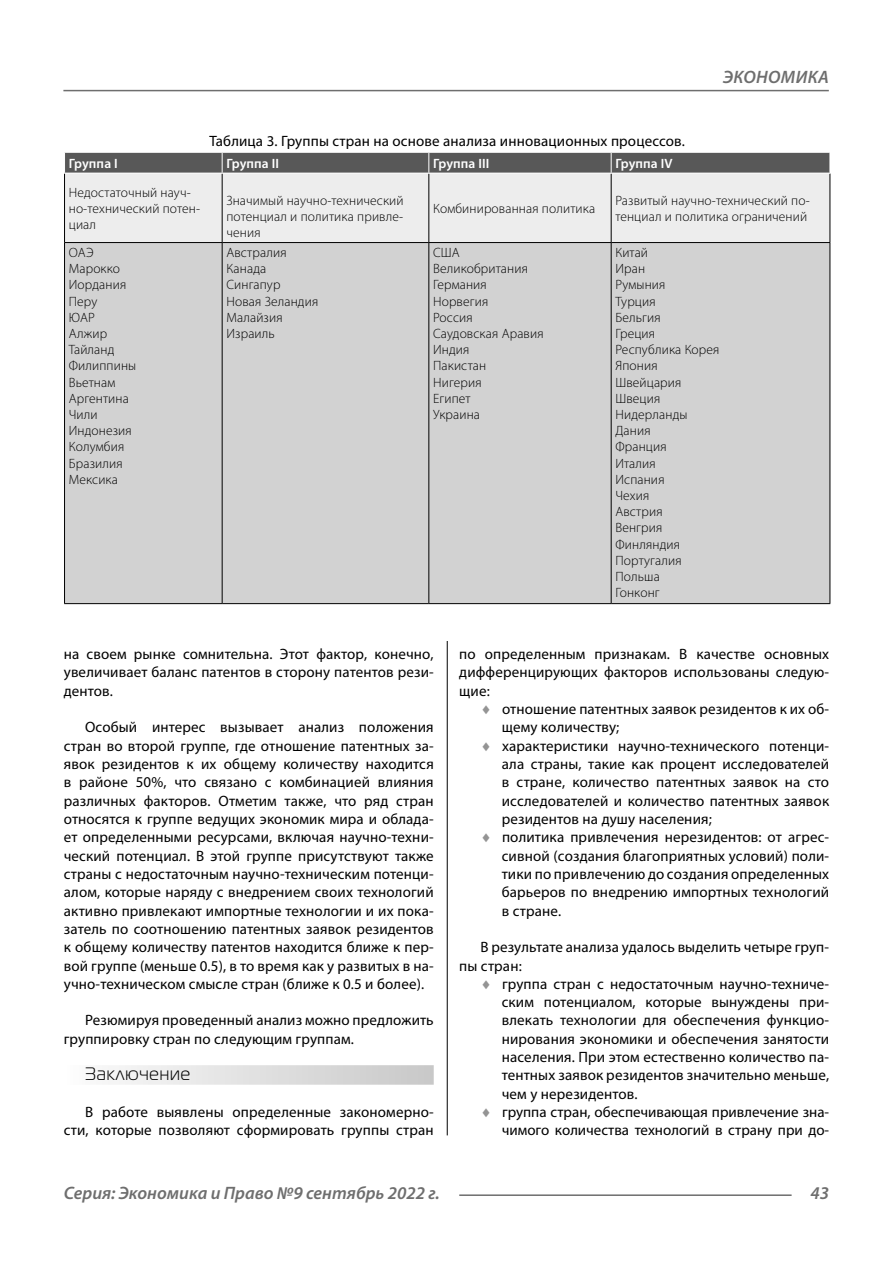
<style>
.page{position:relative;width:893px;height:1263px;background:#fff}
.page>*{position:absolute;margin:0;border:0;box-sizing:border-box;transform-origin:0 0}
.t1{font:italic 600 18px "Myriad Pro";color:#6e6e6e}
.Subheader{font:18px "Magistral C";letter-spacing:.05em;color:#000}
.Normal{font:15px/18.3px "Myriad Pro";letter-spacing:.01em;color:#000;text-align:justify}
.podpis{font:15px "Myriad Pro";letter-spacing:.01em;color:#000}
.Tab_content{font:300 13.5px/16.2px "Myriad Pro";letter-spacing:.01em;color:#000}
.Tab_header{font:600 13.5px "Myriad Pro";letter-spacing:.01em;color:#fff}
.s1{color:#949494}
</style>
<div class="page">
<hr style="left:447px;top:128px;width:1px;height:1007px;background:#000">
<div style="left:64px;top:1065px;width:370px;height:20px;background:linear-gradient(to right,#fcfcfc,#c8c8c8)"></div>
<div style="left:65px;top:128px;width:765px;height:513px;background:#fff"></div>
<div style="left:65px;top:174px;width:765px;height:68px;background:#ededed"></div>
<div style="left:65px;top:243px;width:765px;height:360px;background:#d2d2d2"></div>
<hr style="left:64px;top:173px;width:1px;height:69px;background:#000">
<hr style="left:222px;top:173px;width:1px;height:69px;background:#000">
<hr style="left:428px;top:173px;width:1px;height:69px;background:#000">
<hr style="left:611px;top:173px;width:1px;height:69px;background:#000">
<hr style="left:830px;top:173px;width:1px;height:69px;background:#000">
<hr style="left:64px;top:242px;width:158px;height:1px;background:#000">
<hr style="left:64px;top:243px;width:1px;height:360px;background:#000">
<hr style="left:222px;top:242px;width:207px;height:1px;background:#000">
<hr style="left:222px;top:243px;width:1px;height:360px;background:#000">
<hr style="left:429px;top:242px;width:182px;height:1px;background:#000">
<hr style="left:428px;top:243px;width:1px;height:360px;background:#000">
<hr style="left:611px;top:242px;width:219px;height:1px;background:#000">
<hr style="left:611px;top:243px;width:1px;height:360px;background:#000">
<hr style="left:830px;top:243px;width:1px;height:360px;background:#000">
<hr style="left:64px;top:603px;width:158px;height:1px;background:#000">
<hr style="left:222px;top:603px;width:207px;height:1px;background:#000">
<hr style="left:429px;top:603px;width:182px;height:1px;background:#000">
<hr style="left:611px;top:603px;width:219px;height:1px;background:#000">
<svg style="left:64px;top:152px;width:766px;height:21px;background:#626262"></svg>
<hr style="left:64px;top:173px;width:158px;height:1px;background:#fff">
<hr style="left:222px;top:173px;width:207px;height:1px;background:#fff">
<hr style="left:611px;top:173px;width:219px;height:1px;background:#fff">
<hr style="left:63px;top:90px;width:766px;height:1px;background:#6e6e6e">
<hr style="left:459px;top:1194px;width:333px;height:2px;background:#6e6e6e">
<p class="podpis" style="left:209px;top:132px;width:476px">Таблица 3. Группы стран на основе анализа инновационных процессов.</p>
<p class="t1" style="left:723px;top:66px;width:24px">Экономика</p>
<p class="Tab_header" style="left:69px;top:155px;width:51px">Группа I</p>
<p class="Tab_header" style="left:226px;top:155px;width:54px">Группа II</p>
<p class="Tab_header" style="left:433px;top:155px;width:58px">Группа III</p>
<p class="Tab_header" style="left:615px;top:155px;width:59px">Группа IV</p>
<p class="Tab_content" style="left:69px;top:184px;width:133px">Недостаточный науч&shy;но-технический потен&shy;циал</p>
<p class="Tab_content" style="left:226px;top:192px;width:179px;text-align:justify">Значимый научно-технический потенциал и политика привле&shy;чения</p>
<p class="Tab_content" style="left:433px;top:200px;width:164px">Комбинированная политика</p>
<p class="Tab_content" style="left:615px;top:192px;width:196px">Развитый научно-технический по&shy;тенциал и политика ограничений</p>
<p class="Tab_content" style="left:69px;top:244px;width:26px">ОАЭ</p>
<p class="Tab_content" style="left:69px;top:260px;width:53px">Марокко</p>
<p class="Tab_content" style="left:69px;top:277px;width:59px">Иордания</p>
<p class="Tab_content" style="left:69px;top:293px;width:30px">Перу</p>
<p class="Tab_content" style="left:69px;top:309px;width:28px">ЮАР</p>
<p class="Tab_content" style="left:69px;top:325px;width:40px">Алжир</p>
<p class="Tab_content" style="left:69px;top:341px;width:47px">Тайланд</p>
<p class="Tab_content" style="left:69px;top:358px;width:69px">Филиппины</p>
<p class="Tab_content" style="left:69px;top:374px;width:48px">Вьетнам</p>
<p class="Tab_content" style="left:69px;top:390px;width:62px">Аргентина</p>
<p class="Tab_content" style="left:69px;top:406px;width:30px">Чили</p>
<p class="Tab_content" style="left:69px;top:422px;width:65px">Индонезия</p>
<p class="Tab_content" style="left:69px;top:439px;width:57px">Колумбия</p>
<p class="Tab_content" style="left:69px;top:455px;width:55px">Бразилия</p>
<p class="Tab_content" style="left:69px;top:471px;width:51px">Мексика</p>
<p class="Tab_content" style="left:433px;top:244px;width:28px">США</p>
<p class="Tab_content" style="left:433px;top:260px;width:96px">Великобритания</p>
<p class="Tab_content" style="left:433px;top:277px;width:55px">Германия</p>
<p class="Tab_content" style="left:433px;top:293px;width:57px">Норвегия</p>
<p class="Tab_content" style="left:433px;top:309px;width:41px">Россия</p>
<p class="Tab_content" style="left:433px;top:325px;width:112px">Саудовская Аравия</p>
<p class="Tab_content" style="left:433px;top:341px;width:38px">Индия</p>
<p class="Tab_content" style="left:433px;top:358px;width:55px">Пакистан</p>
<p class="Tab_content" style="left:433px;top:374px;width:50px">Нигерия</p>
<p class="Tab_content" style="left:433px;top:390px;width:39px">Египет</p>
<p class="Tab_content" style="left:433px;top:406px;width:49px">Украина</p>
<p class="Tab_content" style="left:615px;top:244px;width:34px">Китай</p>
<p class="Tab_content" style="left:615px;top:260px;width:31px">Иран</p>
<p class="Tab_content" style="left:615px;top:277px;width:52px">Румыния</p>
<p class="Tab_content" style="left:615px;top:293px;width:42px">Турция</p>
<p class="Tab_content" style="left:615px;top:309px;width:47px">Бельгия</p>
<p class="Tab_content" style="left:615px;top:325px;width:41px">Греция</p>
<p class="Tab_content" style="left:615px;top:341px;width:106px">Республика Корея</p>
<p class="Tab_content" style="left:615px;top:358px;width:44px">Япония</p>
<p class="Tab_content" style="left:615px;top:374px;width:68px">Швейцария</p>
<p class="Tab_content" style="left:615px;top:390px;width:46px">Швеция</p>
<p class="Tab_content" style="left:615px;top:406px;width:74px">Нидерланды</p>
<p class="Tab_content" style="left:615px;top:422px;width:37px">Дания</p>
<p class="Tab_content" style="left:615px;top:439px;width:53px">Франция</p>
<p class="Tab_content" style="left:615px;top:455px;width:42px">Италия</p>
<p class="Tab_content" style="left:615px;top:471px;width:51px">Испания</p>
<p class="Tab_content" style="left:615px;top:487px;width:36px">Чехия</p>
<p class="Tab_content" style="left:615px;top:503px;width:49px">Австрия</p>
<p class="Tab_content" style="left:615px;top:520px;width:48px">Венгрия</p>
<p class="Tab_content" style="left:615px;top:536px;width:66px">Финляндия</p>
<p class="Tab_content" style="left:615px;top:552px;width:68px">Португалия</p>
<p class="Tab_content" style="left:615px;top:568px;width:46px">Польша</p>
<p class="Tab_content" style="left:615px;top:584px;width:46px">Гонконг</p>
<p class="Tab_content" style="left:226px;top:244px;width:62px">Австралия</p>
<p class="Tab_content" style="left:226px;top:260px;width:41px">Канада</p>
<p class="Tab_content" style="left:226px;top:277px;width:56px">Сингапур</p>
<p class="Tab_content" style="left:226px;top:293px;width:93px">Новая Зеландия</p>
<p class="Tab_content" style="left:226px;top:309px;width:58px">Малайзия</p>
<p class="Tab_content" style="left:226px;top:325px;width:50px">Израиль</p>
<p class="Normal" style="left:64px;top:644px;width:371px">на своем рынке сомнительна. Этот фактор, конечно, увеличивает баланс патентов в сторону патентов рези&shy;дентов.</p>
<p class="Normal" style="left:64px;top:718px;width:371px;text-indent:21px">Особый интерес вызывает анализ положения стран во второй группе, где отношение патентных за&shy;явок резидентов к их общему количеству находится в районе 50%, что связано с комбинацией влияния различных факторов. Отметим также, что ряд стран относятся к группе ведущих экономик мира и облада&shy;ет определенными ресурсами, включая научно-техни&shy;ческий потенциал. В этой группе присутствуют также страны с недостаточным научно-техническим потенци&shy;алом, которые наряду с внедрением своих технологий активно привлекают импортные технологии и их пока&shy;затель по соотношению патентных заявок резидентов к общему количеству патентов находится ближе к пер&shy;вой группе (меньше 0.5), в то время как у развитых в на&shy;учно-техническом смысле стран (ближе к 0.5 и более).</p>
<p class="Normal" style="left:64px;top:1011px;width:371px;text-indent:21px">Резюмируя проведенный анализ можно предложить группировку стран по следующим группам.</p>
<p class="Subheader" style="left:85px;top:1064px;width:106px">Заключение</p>
<p class="Normal" style="left:64px;top:1103px;width:371px;text-align:right">В работе выявлены определенные закономерно&shy;сти, которые позволяют сформировать группы стран</p>
<p class="Normal" style="left:459px;top:644px;width:371px">по определенным признакам. В качестве основных дифференцирующих факторов использованы следую&shy;щие:</p>
<p class="Normal" style="left:502px;top:699px;width:329px;text-indent:-21px"><span class="s1">♦</span> отношение патентных заявок резидентов к их об&shy;щему количеству;</p>
<p class="Normal" style="left:502px;top:736px;width:329px;text-indent:-21px"><span class="s1">♦</span> характеристики научно-технического потенци&shy;ала страны, такие как процент исследователей в стране, количество патентных заявок на сто исследователей и количество патентных заявок резидентов на душу населения;</p>
<p class="Normal" style="left:502px;top:828px;width:329px;text-indent:-21px"><span class="s1">♦</span> политика привлечения нерезидентов: от агрес&shy;сивной (создания благоприятных условий) поли&shy;тики по привлечению до создания определенных барьеров по внедрению импортных технологий в стране.</p>
<p class="Normal" style="left:459px;top:938px;width:371px;text-indent:21px">В результате анализа удалось выделить четыре груп&shy;пы стран:</p>
<p class="Normal" style="left:502px;top:974px;width:329px;text-indent:-21px"><span class="s1">♦</span> группа стран с недостаточным научно-техниче&shy;ским потенциалом, которые вынуждены при&shy;влекать технологии для обеспечения функцио&shy;нирования экономики и обеспечения занятости населения. При этом естественно количество па&shy;тентных заявок резидентов значительно меньше, чем у нерезидентов.</p>
<p class="Normal" style="left:480px;top:1103px;width:350px;text-align:right"><span class="s1">♦</span> группа стран, обеспечивающая привлечение зна&shy;чимого количества технологий в страну при до-</p>
<p class="t1" style="left:64px;top:1182px;width:377px">Серия: Экономика и Право №9 сентябрь 2022 г.</p>
<p class="t1" style="left:810px;top:1182px;width:20px">43</p>
</div>
